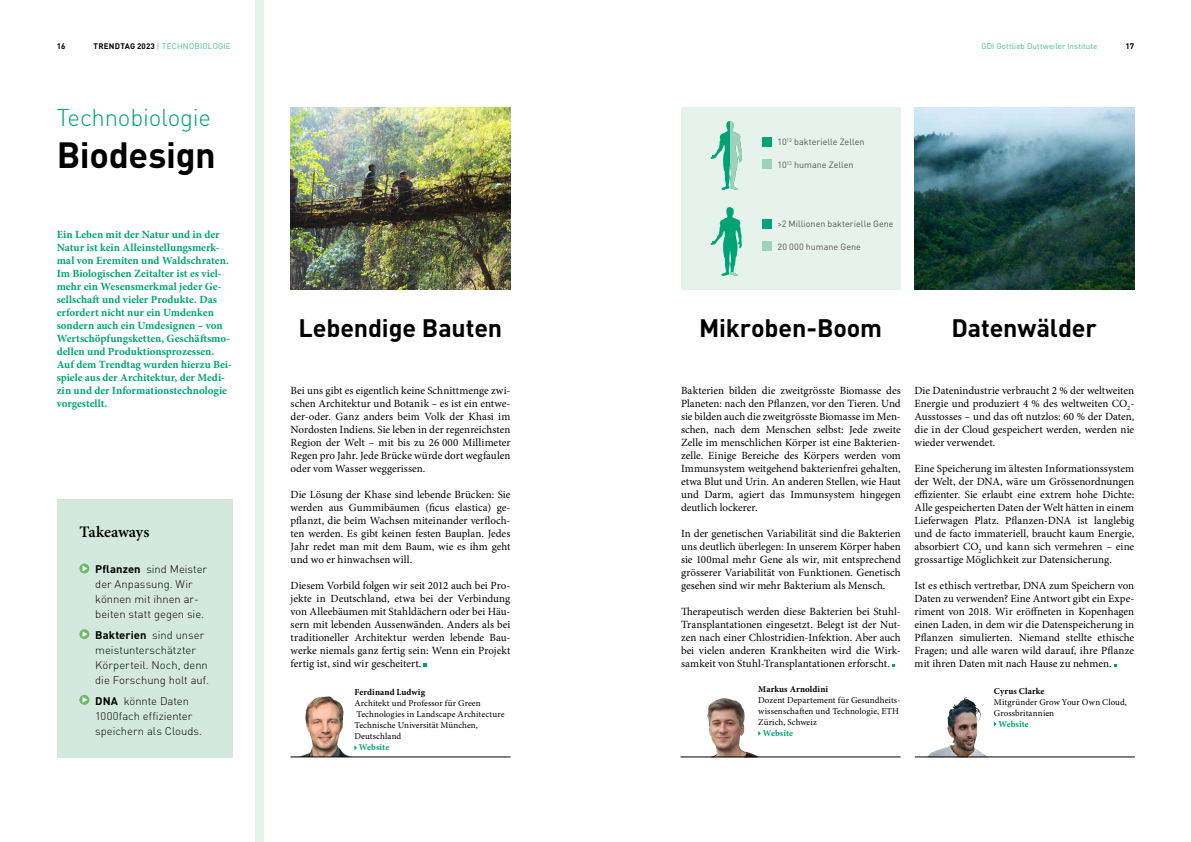
<style>
.page{position:relative;width:1191px;height:842px;background:#fff}
.page>*{position:absolute;margin:0;border:0;box-sizing:border-box;transform-origin:0 0}
.t1{font:700 36px "DIN";letter-spacing:-.01em;color:#000}
.t2{font:700 25px "DIN";letter-spacing:-.005em;color:#000}
.t3{font:300 24px "DINOT";letter-spacing:-.01em;color:#00a474}
.t4{font:600 16px "Minion Pro";letter-spacing:-.005em;color:#000}
.t5{font:11px/13px "Minion Pro";color:#000;text-align:justify}
.t6{font:700 11px/13px "Minion Pro";letter-spacing:-.005em;color:#00a474}
.t7{font:300 11px/15px "DINOT";color:#000}
.t8{font:9px/11px "Minion Pro";letter-spacing:.01em;color:#000}
.t9{font:9px "DINOT";color:#575756}
.t10{font:700 9px "Minion Pro";letter-spacing:.01em;color:#000}
.t11{font:700 9px "Minion Pro";color:#00a474}
.t12{font:300 8px "DINOT";letter-spacing:.02em;color:#00a474}
.t13{font:700 8px "DINOT";color:#000}
.s1{font-weight:700;color:#000}
.s2{color:#575756}
.s3{font-weight:700}
</style>
<div class="page">
<img style="left:297px;top:696px;width:56px;height:61px">
<img style="left:707px;top:698px;width:51px;height:59px">
<img style="left:927px;top:697px;width:62px;height:60px">
<img style="left:290px;top:107px;width:220px;height:183px">
<div style="left:680px;top:107px;width:220px;height:183px;background:#e6f2ec"></div>
<img style="left:914px;top:107px;width:220px;height:183px">
<hr style="left:290px;top:757px;width:220px;height:1px;background:#000">
<hr style="left:680px;top:757px;width:220px;height:1px;background:#000">
<hr style="left:914px;top:757px;width:220px;height:1px;background:#000">
<div style="left:57px;top:499px;width:175px;height:258px;background:#d4e9de"></div>
<svg style="left:79px;top:563px;width:10px;height:10px"></svg>
<svg style="left:83px;top:566px;width:4px;height:5px"></svg>
<svg style="left:79px;top:629px;width:10px;height:10px"></svg>
<svg style="left:83px;top:631px;width:4px;height:6px"></svg>
<svg style="left:79px;top:695px;width:10px;height:10px"></svg>
<svg style="left:83px;top:697px;width:4px;height:6px"></svg>
<div style="left:255px;top:0;width:9px;height:842px;background:#e6f2ec"></div>
<svg style="left:710px;top:121px;width:20px;height:69px"></svg>
<svg style="left:730px;top:121px;width:12px;height:69px"></svg>
<div style="left:761px;top:138px;width:10px;height:9px;background:#00a474"></div>
<div style="left:761px;top:159px;width:10px;height:10px;background:#a0d2ba"></div>
<svg style="left:710px;top:207px;width:32px;height:69px"></svg>
<svg style="left:730px;top:272px;width:12px;height:4px"></svg>
<div style="left:761px;top:220px;width:10px;height:9px;background:#00a474"></div>
<div style="left:761px;top:241px;width:10px;height:10px;background:#a0d2ba"></div>
<p class="t13" style="left:57px;top:40px;width:10px">16</p>
<p class="t12" style="left:94px;top:40px;width:139px"><span class="s1">TRENDTAG 2023</span> <span class="s2">|</span> TECHNOBIOLOGIE</p>
<p class="t12" style="left:981px;top:40px;width:117px">GDI Gottlieb Duttweiler Institute</p>
<p class="t13" style="left:1125px;top:40px;width:10px">17</p>
<h3 class="t3" style="left:57px;top:101px;width:156px">Technobiologie</h3>
<h1 class="t1" style="left:57px;top:132px;width:161px">Biodesign</h1>
<p class="t6" style="left:57px;top:227px;width:177px">Ein Leben mit der Natur und in der Natur ist kein Alleinstellungsmerk&shy;mal von Eremiten und Waldschraten.<br>Im Biologischen Zeitalter ist es viel&shy;mehr ein Wesensmerkmal jeder Ge&shy;sellschaft und vieler Produkte. Das erfordert nicht nur ein Umdenken sondern auch ein Umdesignen – von Wertschöpfungsketten, Geschäftsmo&shy;dellen und Produktionsprozessen.<br>Auf dem Trendtag wurden hierzu Bei&shy;spiele aus der Architektur, der Medi&shy;zin und der Informationstechnologie vorgestellt.</p>
<h3 class="t4" style="left:79px;top:521px;width:71px">Takeaways</h3>
<p class="t7" style="left:95px;top:561px;width:113px"><span class="s3">Pflanzen</span> sind Meister der Anpassung. Wir können mit ihnen ar&shy;beiten statt gegen sie.</p>
<p class="t7" style="left:95px;top:627px;width:115px"><span class="s3">Bakterien</span> sind unser meistunterschätzter<br>Körperteil. Noch, denn die Forschung holt auf.</p>
<p class="t7" style="left:95px;top:693px;width:108px"><span class="s3">DNA</span> könnte Daten<br>1000fach effizienter speichern als Clouds.</p>
<p class="t9" style="left:777px;top:135px;width:88px">10<sup>13</sup> bakterielle Zellen</p>
<p class="t9" style="left:777px;top:159px;width:78px">10<sup>13</sup> humane Zellen</p>
<p class="t9" style="left:777px;top:217px;width:118px">&gt;2 Millionen bakterielle Gene</p>
<p class="t9" style="left:777px;top:240px;width:85px">20 000 humane Gene</p>
<h2 class="t2" style="left:298px;top:311px;width:205px">Lebendige Bauten</h2>
<h2 class="t2" style="left:699px;top:311px;width:184px">Mikroben-Boom</h2>
<h2 class="t2" style="left:951px;top:311px;width:147px">Datenwälder</h2>
<p class="t5" style="left:291px;top:384px;width:221px">Bei uns gibt es eigentlich keine Schnittmenge zwi&shy;schen Architektur und Botanik – es ist ein entwe&shy;der-oder. Ganz anders beim Volk der Khasi im Nordosten Indiens. Sie leben in der regenreichsten Region der Welt – mit bis zu 26 000 Millimeter Regen pro Jahr. Jede Brücke würde dort wegfaulen oder vom Wasser weggerissen.</p>
<p class="t5" style="left:291px;top:488px;width:221px">Die Lösung der Khase sind lebende Brücken: Sie werden aus Gummibäumen (ficus elastica) ge&shy;pflanzt, die beim Wachsen miteinander verfloch&shy;ten werden. Es gibt keinen festen Bauplan. Jedes Jahr redet man mit dem Baum, wie es ihm geht und wo er hinwachsen will.</p>
<p class="t5" style="left:291px;top:579px;width:221px">Diesem Vorbild folgen wir seit 2012 auch bei Pro&shy;jekte in Deutschland, etwa bei der Verbindung von Alleebäumen mit Stahldächern oder bei Häu&shy;sern mit lebenden Aussenwänden. Anders als bei traditioneller Architektur werden lebende Bau&shy;werke niemals ganz fertig sein: Wenn ein Projekt fertig ist, sind wir gescheitert.</p>
<p class="t10" style="left:354px;top:686px;width:72px">Ferdinand Ludwig</p>
<p class="t8" style="left:354px;top:698px;width:151px">Architekt und Professor für Green<br>Technologies in Landscape Architecture<br>Technische Universität München,<br>Deutschland</p>
<p class="t11" style="left:359px;top:741px;width:32px">Website</p>
<p class="t5" style="left:681px;top:384px;width:221px">Bakterien bilden die zweitgrösste Biomasse des Planeten: nach den Pflanzen, vor den Tieren. Und sie bilden auch die zweitgrösste Biomasse im Men&shy;schen, nach dem Menschen selbst: Jede zweite Zelle im menschlichen Körper ist eine Bakterien&shy;zelle. Einige Bereiche des Körpers werden vom Immunsystem weitgehend bakterienfrei gehalten, etwa Blut und Urin. An anderen Stellen, wie Haut und Darm, agiert das Immunsystem hingegen deutlich lockerer.</p>
<p class="t5" style="left:681px;top:527px;width:221px">In der genetischen Variabilität sind die Bakterien uns deutlich überlegen: In unserem Körper haben sie 100mal mehr Gene als wir, mit entsprechend grösserer Variabilität von Funktionen. Genetisch gesehen sind wir mehr Bakterium als Mensch.</p>
<p class="t5" style="left:681px;top:605px;width:221px">Therapeutisch werden diese Bakterien bei Stuhl-Transplantationen eingesetzt. Belegt ist der Nut&shy;zen nach einer Chlostridien-Infektion. Aber auch bei vielen anderen Krankheiten wird die Wirk&shy;samkeit von Stuhl-Transplantationen erforscht.</p>
<p class="t10" style="left:758px;top:683px;width:71px">Markus Arnoldini</p>
<p class="t8" style="left:758px;top:694px;width:144px">Dozent Departement für Gesundheits&shy;wissenschaften und Technologie, ETH<br>Zürich, Schweiz</p>
<p class="t11" style="left:763px;top:727px;width:32px">Website</p>
<p class="t5" style="left:914px;top:384px;width:221px">Die Datenindustrie verbraucht 2 % der weltweiten Energie und produziert 4 % des weltweiten CO<sub>2</sub>- Ausstosses – und das oft nutzlos: 60 % der Daten, die in der Cloud gespeichert werden, werden nie wieder verwendet.</p>
<p class="t5" style="left:914px;top:462px;width:221px">Eine Speicherung im ältesten Informationssystem der Welt, der DNA, wäre um Grössenordnungen effizienter. Sie erlaubt eine extrem hohe Dichte:<br>Alle gespeicherten Daten der Welt hätten in einem Lieferwagen Platz. Pflanzen-DNA ist langlebig und de facto immateriell, braucht kaum Energie, absorbiert CO<sub>2</sub> und kann sich vermehren – eine grossartige Möglichkeit zur Datensicherung.</p>
<p class="t5" style="left:914px;top:579px;width:221px">Ist es ethisch vertretbar, DNA zum Speichern von Daten zu verwenden? Eine Antwort gibt ein Expe&shy;riment von 2018. Wir eröffneten in Kopenhagen einen Laden, in dem wir die Datenspeicherung in Pflanzen simulierten. Niemand stellte ethische Fragen; und alle waren wild darauf, ihre Pflanze mit ihren Daten mit nach Hause zu nehmen.</p>
<p class="t10" style="left:994px;top:684px;width:52px">Cyrus Clarke</p>
<p class="t8" style="left:994px;top:696px;width:135px">Mitgründer Grow Your Own Cloud,<br>Grossbritannien</p>
<p class="t11" style="left:998px;top:717px;width:32px">Website</p>
</div>
